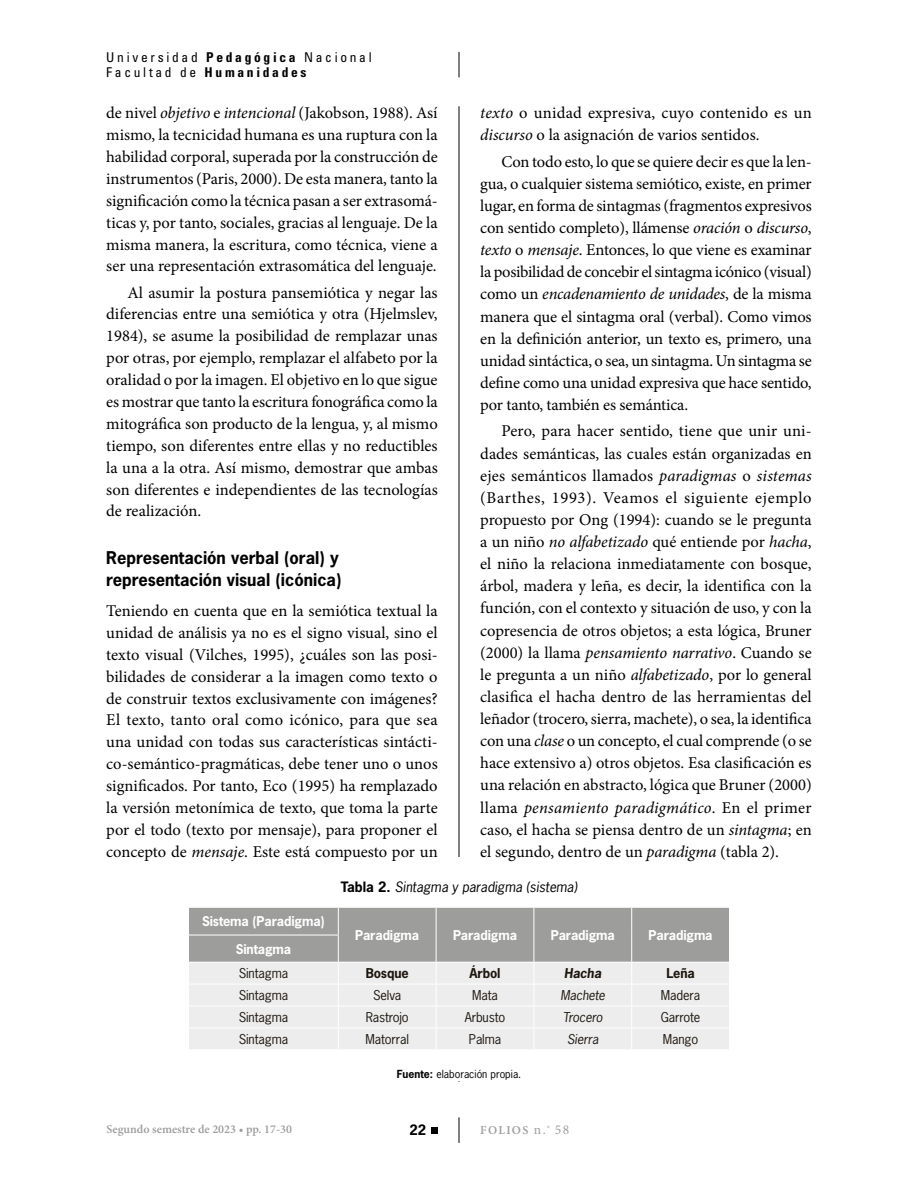
<style>
.page{position:relative;width:918px;height:1188px;background:#fff}
.page>*{position:absolute;margin:0;border:0;box-sizing:border-box;transform-origin:0 0}
.C__de_texto{font:16.5px/22px "Minion Pro";color:#000;text-align:justify}
.C__de_texto_2{font:16.5px/21.9px "Minion Pro";color:#000;text-align:justify}
.Subtítulo_1{font:700 16.5px/21.9px "News Gothic Std";color:#000}
.t1{font:condensed 13.5px/15px "Univers LT Std";letter-spacing:.2em;color:#000}
.Titulo_de_tabla_graf{font:italic 13.5px "News Gothic Std";color:#000}
.t2{font:700 13.5px "News Gothic Std";color:#000}
.t3{font:13.5px "Minion Pro";color:#9d9d9c}
.tabla_interior_negro{font:12.75px "News Gothic Std";letter-spacing:-.01em;color:#1d160f}
.tabla_interior_blanc{font:700 12.75px "News Gothic Std";letter-spacing:-.01em;color:#fff}
.tabla_interior_negro-2{font:italic 12.75px "News Gothic Std";letter-spacing:-.01em;color:#1d160f}
.tabla_interior_negro-3{font:700 12.75px "News Gothic Std";letter-spacing:-.01em;color:#1d160f}
.tabla_interior_negro-4{font:italic 700 12.75px "News Gothic Std";letter-spacing:-.01em;color:#1d160f}
.t4{font:600 12px "Minion Pro";color:#9d9d9c}
.Pie_de_tabla_grafica{font:10.5px "News Gothic Std";color:#000}
.s1{font-weight:700}
.s2{font-style:italic}
.s3{font-weight:700;font-style:normal}
.s4{font-weight:400;font-size:13.5px}
</style>
<div class="page">
<div style="left:431px;top:1128px;width:7px;height:6px;background:#000"></div>
<hr style="left:459px;top:106px;width:1px;height:976px;background:#000">
<svg style="left:459px;top:52px;width:1px;height:25px"></svg>
<svg style="left:459px;top:1117px;width:1px;height:26px"></svg>
<div style="left:107px;top:858px;width:704px;height:223px;background:#fff"></div>
<svg style="left:188px;top:907px;width:541px;height:142px;background:#cfcfcf"></svg>
<p class="t1" style="left:106px;top:49px;width:267px">Universidad <span class="s1">Pedagógica</span> Nacional<br>Facultad de <span class="s1">Humanidades</span></p>
<p class="C__de_texto" style="left:106px;top:102px;width:333px">de nivel <span class="s2">objetivo</span> e <span class="s2">intencional</span> (Jakobson, 1988). Así mismo, la tecnicidad humana es una ruptura con la habilidad corporal, superada por la construcción de instrumentos (Paris, 2000). De esta manera, tanto la significación como la técnica pasan a ser extrasomá&shy;ticas y, por tanto, sociales, gracias al lenguaje. De la misma manera, la escritura, como técnica, viene a ser una representación extrasomática del lenguaje.</p>
<p class="C__de_texto" style="left:106px;top:281px;width:333px;text-indent:21px">Al asumir la postura pansemiótica y negar las diferencias entre una semiótica y otra (Hjelmslev, 1984), se asume la posibilidad de remplazar unas por otras, por ejemplo, remplazar el alfabeto por la oralidad o por la imagen. El objetivo en lo que sigue es mostrar que tanto la escritura fonográfica como la mitográfica son producto de la lengua, y, al mismo tiempo, son diferentes entre ellas y no reductibles la una a la otra. Así mismo, demostrar que ambas son diferentes e independientes de las tecnologías de realización.</p>
<p class="Subtítulo_1" style="left:106px;top:546px;width:237px">Representación verbal (oral) y representación visual (icónica)</p>
<p class="C__de_texto_2" style="left:106px;top:600px;width:333px">Teniendo en cuenta que en la semiótica textual la unidad de análisis ya no es el signo visual, sino el texto visual (Vilches, 1995), ¿cuáles son las posi&shy;bilidades de considerar a la imagen como texto o de construir textos exclusivamente con imágenes?<br>El texto, tanto oral como icónico, para que sea una unidad con todas sus características sintácti&shy;co-semántico-pragmáticas, debe tener uno o unos significados. Por tanto, Eco (1995) ha remplazado la versión metonímica de texto, que toma la parte por el todo (texto por mensaje), para proponer el concepto de <span class="s2">mensaje</span>. Este está compuesto por un</p>
<p class="C__de_texto_2" style="left:480px;top:102px;width:333px"><span class="s2">texto</span> o unidad expresiva, cuyo contenido es un <span class="s2">discurso</span> o la asignación de varios sentidos.</p>
<p class="C__de_texto" style="left:480px;top:151px;width:333px;text-indent:21px">Con todo esto, lo que se quiere decir es que la len&shy;gua, o cualquier sistema semiótico, existe, en primer lugar, en forma de sintagmas (fragmentos expresivos con sentido completo), llámense <span class="s2">oración</span> o <span class="s2">discurso</span>, <span class="s2">texto</span> o <span class="s2">mensaje</span>. Entonces, lo que viene es examinar la posibilidad de concebir el sintagma icónico (visual) como un <span class="s2">encadenamiento de unidades</span>, de la misma manera que el sintagma oral (verbal). Como vimos en la definición anterior, un texto es, primero, una unidad sintáctica, o sea, un sintagma. Un sintagma se define como una unidad expresiva que hace sentido, por tanto, también es semántica.</p>
<p class="C__de_texto" style="left:480px;top:420px;width:333px;text-indent:21px">Pero, para hacer sentido, tiene que unir uni&shy;dades semánticas, las cuales están organizadas en ejes semánticos llamados <span class="s2">paradigmas</span> o <span class="s2">sistemas </span>(Barthes, 1993). Veamos el siguiente ejemplo propuesto por Ong (1994): cuando se le pregunta a un niño <span class="s2">no alfabetizado</span> qué entiende por <span class="s2">hacha</span>, el niño la relaciona inmediatamente con bosque, árbol, madera y leña, es decir, la identifica con la función, con el contexto y situación de uso, y con la copresencia de otros objetos; a esta lógica, Bruner (2000) la llama <span class="s2">pensamiento narrativo</span>. Cuando se le pregunta a un niño <span class="s2">alfabetizado</span>, por lo general clasifica el hacha dentro de las herramientas del leñador (trocero, sierra, machete), o sea, la identifica con una <span class="s2">clase</span> o un concepto, el cual comprende (o se hace extensivo a) otros objetos. Esa clasificación es una relación en abstracto, lógica que Bruner (2000) llama <span class="s2">pensamiento paradigmático</span>. En el primer caso, el hacha se piensa dentro de un <span class="s2">sintagma</span>; en el segundo, dentro de un <span class="s2">paradigma</span> (tabla 2).</p>
<p class="Titulo_de_tabla_graf" style="left:341px;top:879px;width:238px"><span class="s3">Tabla 2.</span> Sintagma y paradigma (sistema)</p>
<p class="tabla_interior_blanc" style="left:202px;top:913px;width:124px">Sistema (Paradigma)</p>
<p class="tabla_interior_blanc" style="left:355px;top:926px;width:65px">Paradigma</p>
<p class="tabla_interior_blanc" style="left:453px;top:926px;width:65px">Paradigma</p>
<p class="tabla_interior_blanc" style="left:551px;top:926px;width:65px">Paradigma</p>
<p class="tabla_interior_blanc" style="left:649px;top:926px;width:65px">Paradigma</p>
<p class="tabla_interior_blanc" style="left:236px;top:940px;width:57px">Sintagma</p>
<p class="tabla_interior_negro" style="left:239px;top:965px;width:51px">Sintagma</p>
<p class="tabla_interior_negro-3" style="left:366px;top:965px;width:45px">Bosque</p>
<p class="tabla_interior_negro-3" style="left:470px;top:965px;width:32px">Árbol</p>
<p class="tabla_interior_negro-4" style="left:564px;top:965px;width:39px">Hacha</p>
<p class="tabla_interior_negro-3" style="left:666px;top:965px;width:30px">Leña</p>
<p class="tabla_interior_negro" style="left:239px;top:987px;width:51px">Sintagma</p>
<p class="tabla_interior_negro" style="left:373px;top:987px;width:30px">Selva</p>
<p class="tabla_interior_negro" style="left:472px;top:987px;width:27px">Mata</p>
<p class="tabla_interior_negro-2" style="left:560px;top:987px;width:46px">Machete</p>
<p class="tabla_interior_negro" style="left:661px;top:987px;width:41px">Madera</p>
<p class="tabla_interior_negro" style="left:239px;top:1009px;width:51px">Sintagma</p>
<p class="tabla_interior_negro" style="left:366px;top:1009px;width:45px">Rastrojo</p>
<p class="tabla_interior_negro" style="left:465px;top:1009px;width:42px">Arbusto</p>
<p class="tabla_interior_negro-2" style="left:563px;top:1009px;width:41px">Trocero</p>
<p class="tabla_interior_negro" style="left:661px;top:1009px;width:41px">Garrote</p>
<p class="tabla_interior_negro" style="left:239px;top:1031px;width:51px">Sintagma</p>
<p class="tabla_interior_negro" style="left:366px;top:1031px;width:45px">Matorral</p>
<p class="tabla_interior_negro" style="left:469px;top:1031px;width:34px">Palma</p>
<p class="tabla_interior_negro-2" style="left:567px;top:1031px;width:33px">Sierra</p>
<p class="tabla_interior_negro" style="left:663px;top:1031px;width:37px">Mango</p>
<p class="Pie_de_tabla_grafica" style="left:397px;top:1068px;width:126px"><span class="s1">Fuente:</span> elaboración propia.</p>
<p class="t4" style="left:106px;top:1121px;width:187px">Segundo semestre de 2023 • pp. 17-30</p>
<p class="t3" style="left:555px;top:1121px;width:16px">58</p>
<p class="t2" style="left:409px;top:1121px;width:18px">22</p>
<p class="t4" style="left:480px;top:1122px;width:71px">FOLIOS <span class="s4">n.</span><sup>º</sup></p>
</div>
